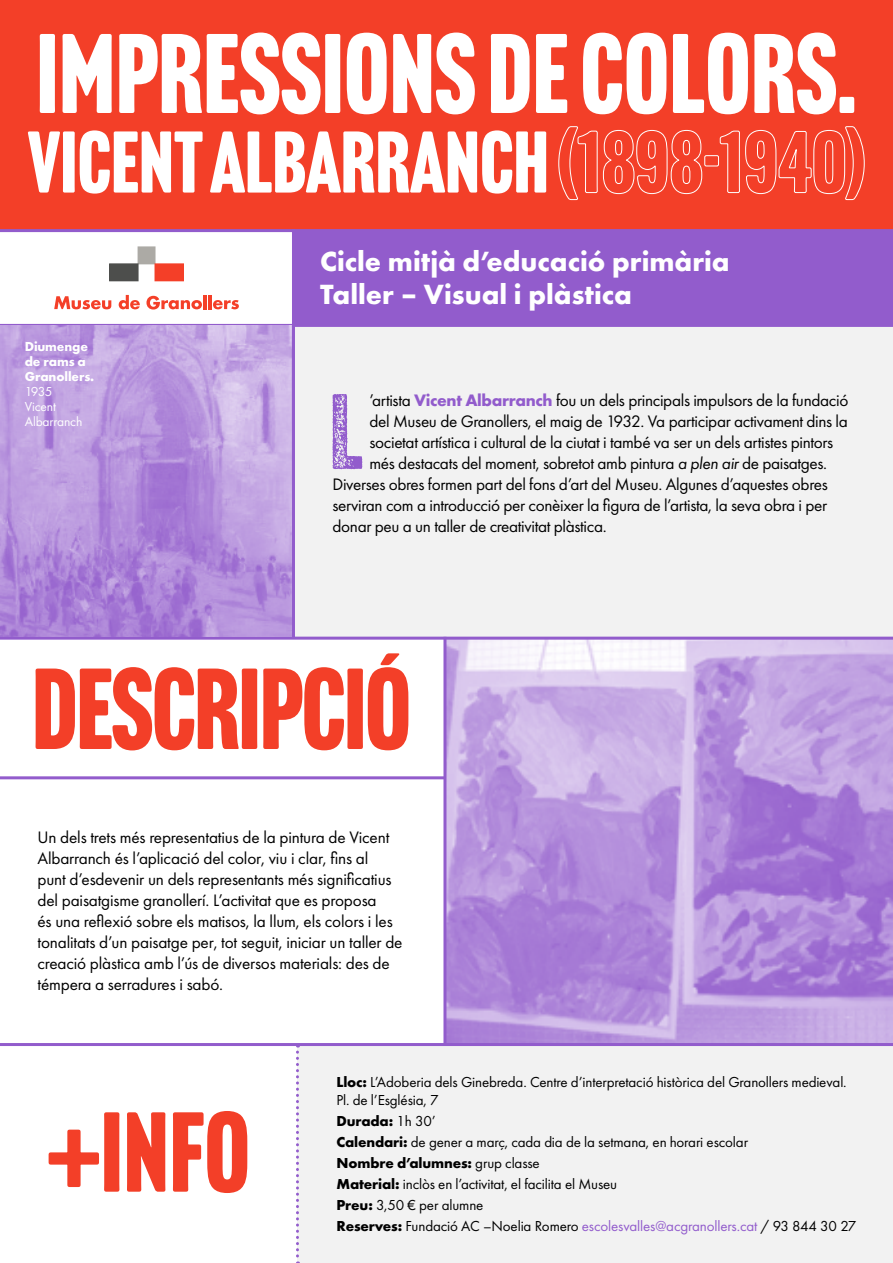
<style>
.page{position:relative;width:893px;height:1263px;background:#fff}
.page>*{position:absolute;margin:0;border:0;box-sizing:border-box;transform-origin:0 0}
.t1{font:112.5px "Headline Gothic ATF Round";letter-spacing:-.015em;color:#f33f28}
.t2{font:111px "Headline Gothic ATF Round";color:#f33f28}
.t3{font:110.55px "Headline Gothic ATF Round";color:#fff}
.t4{font:104.7px "Headline Gothic ATF Rough No.2";color:#925ccc}
.t5{font:85.5px "Headline Gothic ATF Round";color:#fff}
.t6{font:700 28.8px/33px "Futura PT";color:#fff}
.t7{font:17.25px/21px "Futura PT";letter-spacing:-.02em;color:#000}
.t8{font:15px/21px "Futura PT";letter-spacing:-.01em;color:#000}
.t9{font:700 13.5px/15px "Futura PT";letter-spacing:-.01em;color:#fff}
.t10{font:13.5px/15px "Futura PT";letter-spacing:-.01em;color:#fff}
.s1{font-weight:700;color:#925ccc}
.s2{font-style:italic}
.s3{font-weight:700}
.s4{color:#925ccc}
</style>
<div class="page">
<div style="left:293px;top:229px;width:600px;height:98px;background:#925ccc"></div>
<div style="left:297px;top:1046px;width:596px;height:217px;background:#f2f2f2"></div>
<div style="left:0;top:325px;width:893px;height:313px;background:#f2f2f2"></div>
<div style="left:0;top:0;width:893px;height:231px;background:#f33f28"></div>
<hr style="left:0;top:229px;width:893px;height:3px;background:#925ccc">
<img style="left:446px;top:640px;width:447px;height:403px">
<hr style="left:443px;top:637px;width:3px;height:407px;background:#925ccc">
<hr style="left:0;top:776px;width:444px;height:3px;background:#925ccc">
<hr style="left:0;top:1043px;width:893px;height:3px;background:#925ccc">
<svg style="left:296px;top:1046px;width:3px;height:217px"></svg>
<hr style="left:0;top:324px;width:893px;height:3px;background:#925ccc">
<hr style="left:0;top:637px;width:893px;height:3px;background:#925ccc">
<div style="left:138px;top:247px;width:17px;height:17px;background:#acaaa5"></div>
<div style="left:155px;top:264px;width:28px;height:17px;background:#f43f28"></div>
<div style="left:155px;top:264px;width:29px;height:17px;border:1px solid #f43f28"></div>
<div style="left:110px;top:264px;width:28px;height:17px;background:#4d4e4c"></div>
<div style="left:109px;top:264px;width:29px;height:17px;border:1px solid #4d4e4c"></div>
<svg style="left:54px;top:296px;width:57px;height:13px"></svg>
<svg style="left:119px;top:295px;width:21px;height:14px"></svg>
<svg style="left:146px;top:296px;width:56px;height:13px"></svg>
<hr style="left:203px;top:295px;width:3px;height:14px;background:#f43f28">
<hr style="left:208px;top:295px;width:4px;height:14px;background:#f43f28">
<svg style="left:213px;top:300px;width:26px;height:9px"></svg>
<hr style="left:292px;top:229px;width:3px;height:408px;background:#925ccc">
<img style="left:0;top:325px;width:292px;height:312px">
<h3 class="t3" style="left:36px;top:9px;width:822px">IMPRESSIONS DE COLORS.</h3>
<h3 class="t5" style="left:28px;top:112px;width:839px">VICENT ALBARRANCH (1898-1940)</h3>
<p class="t9" style="left:25px;top:339px;width:71px">Diumenge de rams a<br>Granollers.</p>
<p class="t10" style="left:25px;top:384px;width:59px">1935<br>Vicent<br>Albarranch</p>
<h3 class="t6" style="left:320px;top:244px;width:411px">Cicle mitjà d’educació primària<br>Taller – Visual i plàstica</h3>
<h3 class="t4" style="left:329px;top:370px;width:35px">L</h3>
<p class="t7" style="left:369px;top:390px;width:480px">’artista <span class="s1">Vicent Albarranch</span> fou un dels principals impulsors de la fundació</p>
<p class="t7" style="left:369px;top:411px;width:480px">del Museu de Granollers, el maig de 1932. Va participar activament dins la</p>
<p class="t7" style="left:369px;top:432px;width:465px">societat artística i cultural de la ciutat i també va ser un dels artistes pintors</p>
<p class="t7" style="left:369px;top:453px;width:459px">més destacats del moment, sobretot amb pintura <span class="s2">a plen air</span> de paisatges.</p>
<p class="t7" style="left:332px;top:474px;width:497px">Diverses obres formen part del fons d’art del Museu. Algunes d’aquestes obres</p>
<p class="t7" style="left:332px;top:495px;width:496px">serviran com a introducció per conèixer la figura de l’artista, la seva obra i per</p>
<p class="t7" style="left:332px;top:516px;width:276px">donar peu a un taller de creativitat plàstica.</p>
<h1 class="t1" style="left:32px;top:643px;width:381px">DESCRIPCIÓ</h1>
<p class="t7" style="left:37px;top:826px;width:367px">Un dels trets més representatius de la pintura de Vicent Albarranch és l’aplicació del color, viu i clar, fins al<br>punt d’esdevenir un dels representants més significatius del paisatgisme granollerí. L’activitat que es proposa<br>és una reflexió sobre els matisos, la llum, els colors i les tonalitats d’un paisatge per, tot seguit, iniciar un taller de creació plàstica amb l’ús de diversos materials: des de témpera a serradures i sabó.</p>
<h2 class="t2" style="left:47px;top:1087px;width:205px">+INFO</h2>
<p class="t8" style="left:336px;top:1073px;width:512px;line-height:18px"><span class="s3">Lloc:</span> L’Adoberia dels Ginebreda. Centre d’interpretació històrica del Granollers medieval.<br>Pl. de l’Església, 7</p>
<p class="t8" style="left:336px;top:1111px;width:521px"><span class="s3">Durada:</span> 1h 30’<br><span class="s3">Calendari:</span> de gener a març, cada dia de la setmana, en horari escolar<br><span class="s3">Nombre d’alumnes:</span> grup classe<br><span class="s3">Material:</span> inclòs en l’activitat, el facilita el Museu<br><span class="s3">Preu:</span> 3,50 € per alumne<br><span class="s3">Reserves:</span> Fundació AC –Noelia Romero <span class="s4">escolesvalles@acgranollers.cat</span> / 93 844 30 27</p>
</div>
